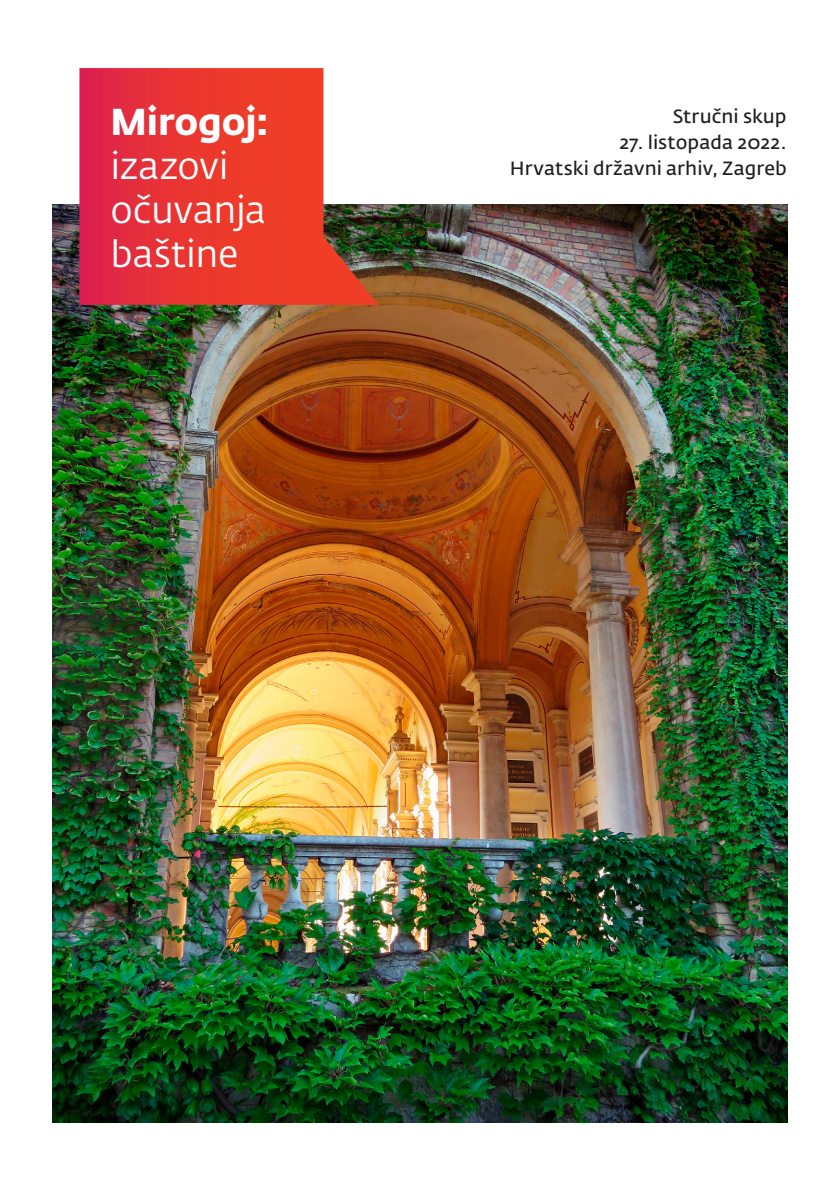
<style>
.page{position:relative;width:840px;height:1191px;background:#fff}
.page>*{position:absolute;margin:0;border:0;box-sizing:border-box;transform-origin:0 0}
.t1{font:37px/44px "Fedra Sans Std";letter-spacing:-.005em;color:#fff}
.t2{font:700 37px "Fedra Sans Std";letter-spacing:-.005em;color:#fff}
.t3{font:19px/26px "Fedra Sans Std";color:#231f20;text-align:right}
</style>
<div class="page">
<img style="left:52px;top:204px;width:735px;height:919px">
<svg style="left:79px;top:68px;width:299px;height:237px;background:#e34b48"></svg>
<h1 class="t2" style="left:110px;top:99px;width:160px">Mirogoj:</h1>
<h1 class="t1" style="left:110px;top:144px;width:157px">izazovi očuvanja baštine</h1>
<p class="t3" style="left:672px;top:103px;width:115px">Stručni skup</p>
<p class="t3" style="left:509px;top:129px;width:278px">27. listopada 2022.<br>Hrvatski državni arhiv, Zagreb</p>
</div>
